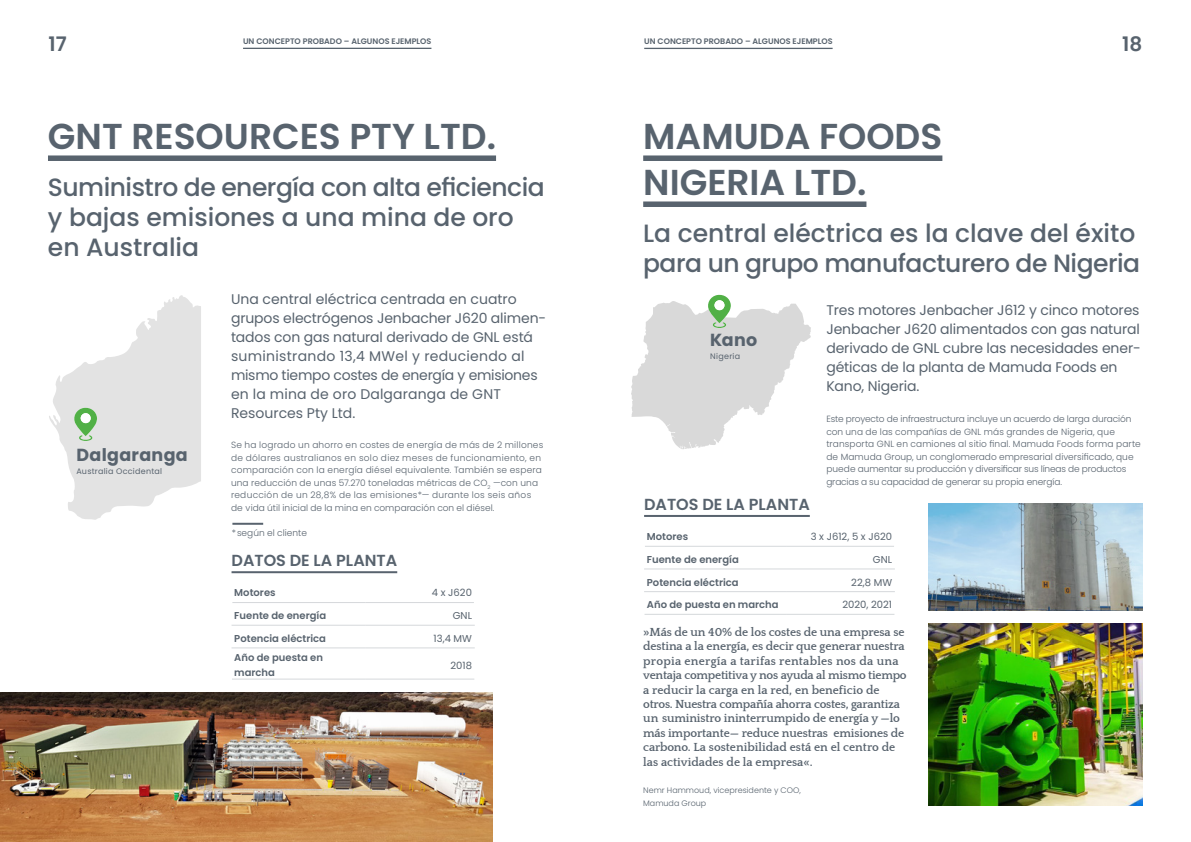
<style>
.page{position:relative;width:1191px;height:842px;background:#fff}
.page>*{position:absolute;margin:0;border:0;box-sizing:border-box;transform-origin:0 0}
.t1{font:600 36px/46px "Poppins";color:#58636e}
.t2{font:500 25px/30px "Poppins";color:#58636e}
.t3{font:600 20px "Poppins";color:#58636e}
.t4{font:700 17.5px "Poppins";letter-spacing:.02em;color:#58636e}
.t5{font:600 16px "Poppins";color:#58636e}
.t6{font:14px/19px "Poppins";letter-spacing:-.01em;color:#58636e}
.t7{font:700 12px/14.4px "Quattrocento";letter-spacing:-.01em;color:#58636e}
.t8{font:600 10px/15px "Poppins";color:#58636e}
.t9{font:10px "Poppins";color:#58636e}
.t10{font:300 9px/12.5px "Poppins";letter-spacing:.01em;color:#58636e}
.t11{font:600 8px "Poppins";color:#58636e}
.t12{font:300 8px/12.5px "Poppins";color:#58636e}
.t13{font:8px "Poppins";letter-spacing:.035em;color:#58636e}
</style>
<div class="page">
<div style="left:48px;top:155px;width:448px;height:6px;background:#58636e"></div>
<hr style="left:232px;top:602px;width:134px;height:1px;background:#d5d8db">
<hr style="left:366px;top:602px;width:108px;height:1px;background:#d5d8db">
<hr style="left:231px;top:625px;width:135px;height:1px;background:#d5d8db">
<hr style="left:366px;top:625px;width:109px;height:1px;background:#d5d8db">
<hr style="left:231px;top:648px;width:135px;height:1px;background:#d5d8db">
<hr style="left:232px;top:679px;width:134px;height:1px;background:#d5d8db">
<hr style="left:366px;top:648px;width:109px;height:1px;background:#d5d8db">
<hr style="left:366px;top:679px;width:108px;height:1px;background:#d5d8db">
<hr style="left:231px;top:571px;width:166px;height:2px;background:#58636e">
<hr style="left:645px;top:546px;width:141px;height:1px;background:#d5d8db">
<hr style="left:786px;top:546px;width:108px;height:1px;background:#d5d8db">
<hr style="left:644px;top:569px;width:142px;height:1px;background:#d5d8db">
<hr style="left:786px;top:569px;width:109px;height:1px;background:#d5d8db">
<hr style="left:644px;top:591px;width:142px;height:1px;background:#d5d8db">
<hr style="left:644px;top:614px;width:142px;height:1px;background:#d5d8db">
<hr style="left:786px;top:591px;width:109px;height:1px;background:#d5d8db">
<hr style="left:786px;top:614px;width:108px;height:1px;background:#d5d8db">
<hr style="left:644px;top:515px;width:166px;height:2px;background:#58636e">
<div style="left:643px;top:155px;width:299px;height:6px;background:#58636e"></div>
<div style="left:643px;top:201px;width:223px;height:6px;background:#58636e"></div>
<svg style="left:49px;top:295px;width:152px;height:225px"></svg>
<div style="left:81px;top:413px;width:10px;height:10px;background:#fff;border-radius:50%"></div>
<img style="left:0;top:693px;width:492px;height:149px">
<img style="left:928px;top:504px;width:214px;height:107px">
<img style="left:929px;top:623px;width:213px;height:183px">
<hr style="left:232px;top:523px;width:31px;height:2px;background:#58636e">
<hr style="left:243px;top:48px;width:188px;height:1px;background:#58636e">
<hr style="left:644px;top:48px;width:188px;height:1px;background:#58636e">
<svg style="left:631px;top:294px;width:180px;height:155px"></svg>
<div style="left:714px;top:300px;width:10px;height:10px;background:#fff;border-radius:50%"></div>
<h3 class="t3" style="left:49px;top:32px;width:20px">17</h3>
<h3 class="t3" style="left:1122px;top:32px;width:22px">18</h3>
<p class="t11" style="left:243px;top:37px;width:190px">UN CONCEPTO PROBADO – ALGUNOS EJEMPLOS</p>
<p class="t11" style="left:644px;top:37px;width:190px">UN CONCEPTO PROBADO – ALGUNOS EJEMPLOS</p>
<h1 class="t1" style="left:48px;top:114px;width:449px">GNT RESOURCES PTY LTD.</h1>
<h2 class="t2" style="left:48px;top:173px;width:498px">Suministro de energía con alta eficiencia y bajas emisiones a una mina de oro en Australia</h2>
<p class="t6" style="left:231px;top:290px;width:317px">Una central eléctrica centrada en cuatro grupos electrógenos Jenbacher J620 alimen&shy;tados con gas natural derivado de GNL está suministrando 13,4 MWel y reduciendo al mismo tiempo costes de energía y emisiones en la mina de oro Dalgaranga de GNT Resources Pty Ltd.</p>
<p class="t10" style="left:231px;top:439px;width:314px">Se ha logrado un ahorro en costes de energía de más de 2 millones de dólares australianos en solo diez meses de funcionamiento, en comparación con la energía diésel equivalente. También se espera una reducción de unas 57.270 toneladas métricas de CO<sub>2</sub> —con una reducción de un 28,8% de las emisiones*— durante los seis años de vida útil inicial de la mina en comparación con el diésel.</p>
<h3 class="t4" style="left:76px;top:445px;width:113px">Dalgaranga</h3>
<p class="t13" style="left:76px;top:467px;width:87px">Australia Occidental</p>
<p class="t10" style="left:232px;top:526px;width:77px">*según el cliente</p>
<h3 class="t5" style="left:231px;top:551px;width:167px">DATOS DE LA PLANTA</h3>
<p class="t8" style="left:234px;top:585px;width:43px">Motores</p>
<p class="t9" style="left:432px;top:587px;width:42px">4 x J620</p>
<p class="t8" style="left:234px;top:608px;width:93px">Fuente de energía</p>
<p class="t9" style="left:453px;top:610px;width:21px">GNL</p>
<p class="t8" style="left:234px;top:631px;width:93px">Potencia eléctrica</p>
<p class="t9" style="left:433px;top:632px;width:40px">13,4 MW</p>
<p class="t8" style="left:234px;top:650px;width:90px">Año de puesta en marcha</p>
<p class="t9" style="left:450px;top:659px;width:23px">2018</p>
<h1 class="t1" style="left:643px;top:114px;width:301px">MAMUDA FOODS<br>NIGERIA LTD.</h1>
<h2 class="t2" style="left:643px;top:219px;width:498px">La central eléctrica es la clave del éxito para un grupo manufacturero de Nigeria</h2>
<h3 class="t4" style="left:710px;top:329px;width:48px">Kano</h3>
<p class="t13" style="left:710px;top:351px;width:31px">Nigeria</p>
<h3 class="t5" style="left:644px;top:495px;width:167px">DATOS DE LA PLANTA</h3>
<h3 class="t6" style="left:826px;top:300px;width:316px">Tres motores Jenbacher J612 y cinco motores Jenbacher J620 alimentados con gas natural derivado de GNL cubre las necesidades ener&shy;géticas de la planta de Mamuda Foods en Kano, Nigeria.</h3>
<p class="t10" style="left:826px;top:413px;width:316px">Este proyecto de infraestructura incluye un acuerdo de larga duración con una de las compañías de GNL más grandes de Nigeria, que transporta GNL en camiones al sitio final. Mamuda Foods forma parte de Mamuda Group, un conglomerado empresarial diversificado, que puede aumentar su producción y diversificar sus líneas de productos gracias a su capacidad de generar su propia energía.</p>
<p class="t8" style="left:647px;top:529px;width:43px">Motores</p>
<p class="t9" style="left:810px;top:531px;width:83px">3 x J612, 5 x J620</p>
<p class="t8" style="left:647px;top:552px;width:93px">Fuente de energía</p>
<p class="t9" style="left:873px;top:554px;width:21px">GNL</p>
<p class="t8" style="left:647px;top:575px;width:93px">Potencia eléctrica</p>
<p class="t9" style="left:851px;top:576px;width:42px">22,8 MW</p>
<p class="t8" style="left:647px;top:597px;width:133px">Año de puesta en marcha</p>
<p class="t9" style="left:842px;top:599px;width:51px">2020, 2021</p>
<p class="t7" style="left:643px;top:625px;width:265px">»Más de un 40% de los costes de una empresa se destina a la energía, es decir que generar nuestra propia energía a tarifas rentables nos da una ventaja competitiva y nos ayuda al mismo tiempo a reducir la carga en la red, en beneficio de otros. Nuestra compañía ahorra costes, garantiza un suministro ininterrumpido de energía y —lo más importante— reduce nuestras emisiones de carbono. La sostenibilidad está en el centro de las actividades de la empresa«.</p>
<p class="t12" style="left:643px;top:784px;width:159px">Nemr Hammoud, vicepresidente y COO,<br>Mamuda Group</p>
</div>
